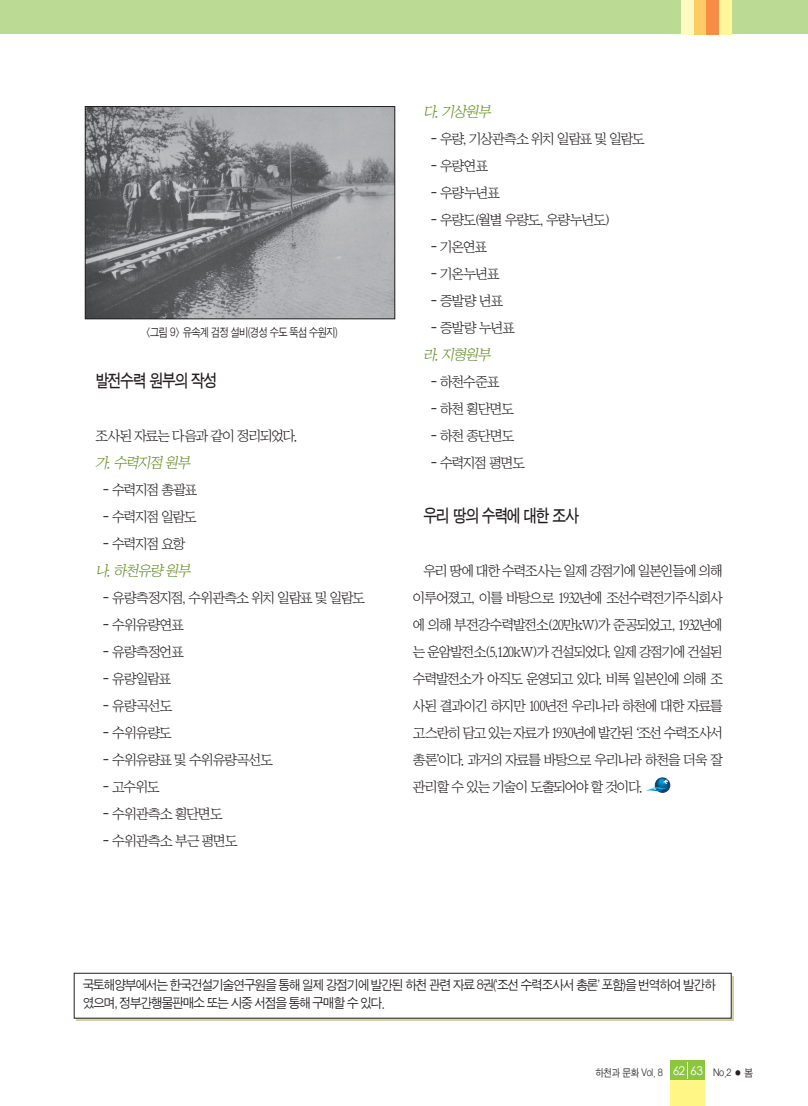
<style>
.page{position:relative;width:808px;height:1106px;background:#fff}
.page>*{position:absolute;margin:0;border:0;box-sizing:border-box;transform-origin:0 0}
.t1{font:18px "Sand Tg";letter-spacing:-.08em;color:#231f20;scale:.85 1}
.t2{font:italic 15px "San Ns M";color:#688e2a;scale:.95 1}
.t3{font:14.25px/27px "San Ns M";letter-spacing:-.065em;color:#231f20;text-align:justify;scale:.95 1}
.t4{font:14.25px "San Ns M";letter-spacing:-.085em;color:#231f20;scale:.95 1}
.t5{font:13.5px/18px "Sand Jg";letter-spacing:-.075em;color:#231f20;scale:.95 1}
.t6{font:12px "Sand Jg";letter-spacing:-.05em;color:#231f20;scale:.85 1}
.t7{font:12px "Century Gothic";color:#fff}
.t8{font:10.5px "Sand Jg";letter-spacing:-.025em;color:#231f20;scale:.9 1}
</style>
<div class="page">
<div style="left:0;top:0;width:808px;height:34px;background:#bbda93"></div>
<div style="left:719px;top:0;width:12px;height:34px;background:#fff79a"></div>
<div style="left:706px;top:0;width:13px;height:34px;background:#f68c45"></div>
<div style="left:693px;top:0;width:13px;height:34px;background:#fecb64"></div>
<div style="left:681px;top:0;width:13px;height:34px;background:#fffac1"></div>
<div style="left:671px;top:1060px;width:34px;height:46px;background:#fff685"></div>
<div style="left:671px;top:1060px;width:34px;height:20px;background:#8bc63e"></div>
<img style="left:87px;top:108px;width:306px;height:209px">
<div style="left:85px;top:106px;width:310px;height:213px;border:1px solid #231f20"></div>
<div style="left:77px;top:976px;width:657px;height:44px;background:linear-gradient(to right,#5c584c,#5c584c)"></div>
<div style="left:74px;top:973px;width:657px;height:45px;background:#fff"></div>
<div style="left:74px;top:973px;width:657px;height:45px;border:1px solid #231f20"></div>
<svg style="left:655px;top:777px;width:15px;height:16px"></svg>
<div style="left:656px;top:778px;width:13px;height:12px;background:#134172;border-radius:50%"></div>
<svg style="left:645px;top:779px;width:23px;height:13px"></svg>
<p class="t6" style="left:145px;top:327px;width:228px">&lt;그림 9&gt; 유속계 검정 설비(경성 수도 뚝섬 수원지)</p>
<p class="t1" style="left:96px;top:372px;width:145px">발전수력 원부의 작성</p>
<p class="t3" style="left:96px;top:422px;width:215px">조사된 자료는 다음과 같이 정리되었다.</p>
<p class="t2" style="left:96px;top:455px;width:104px">가.수력지점 원부</p>
<p class="t3" style="left:102px;top:476px;width:102px">- 수력지점 총괄표</p>
<p class="t3" style="left:102px;top:503px;width:101px">- 수력지점 일람도</p>
<p class="t3" style="left:102px;top:530px;width:89px">- 수력지점 요항</p>
<p class="t2" style="left:96px;top:563px;width:105px">나.하천유량 원부</p>
<p class="t3" style="left:102px;top:584px;width:279px">- 유량측정지점, 수위관측소 위치 일람표 및 일람도</p>
<p class="t3" style="left:102px;top:611px;width:88px">- 수위유량연표</p>
<p class="t3" style="left:102px;top:638px;width:88px">- 유량측정언표</p>
<p class="t3" style="left:102px;top:665px;width:75px">- 유량일람표</p>
<p class="t3" style="left:102px;top:692px;width:76px">- 유량곡선도</p>
<p class="t3" style="left:102px;top:719px;width:75px">- 수위유량도</p>
<p class="t3" style="left:102px;top:746px;width:182px">- 수위유량표 및 수위유량곡선도</p>
<p class="t3" style="left:102px;top:773px;width:62px">- 고수위도</p>
<p class="t3" style="left:102px;top:800px;width:129px">- 수위관측소 횡단면도</p>
<p class="t3" style="left:102px;top:827px;width:144px">- 수위관측소 부근 평면도</p>
<p class="t2" style="left:423px;top:104px;width:76px">다.기상원부</p>
<p class="t4" style="left:430px;top:132px;width:228px">- 우량, 기상관측소 위치 일람표 및 일람도</p>
<p class="t3" style="left:430px;top:152px;width:63px">- 우량연표</p>
<p class="t3" style="left:430px;top:179px;width:75px">- 우량누년표</p>
<p class="t3" style="left:430px;top:206px;width:192px">- 우량도(월별 우량도, 우량누년도)</p>
<p class="t3" style="left:430px;top:233px;width:62px">- 기온연표</p>
<p class="t3" style="left:430px;top:260px;width:75px">- 기온누년표</p>
<p class="t3" style="left:430px;top:287px;width:79px">- 증발량 년표</p>
<p class="t3" style="left:430px;top:314px;width:91px">- 증발량 누년표</p>
<p class="t2" style="left:423px;top:347px;width:75px">라.지형원부</p>
<p class="t3" style="left:430px;top:368px;width:75px">- 하천수준표</p>
<p class="t3" style="left:430px;top:395px;width:90px">- 하천 횡단면도</p>
<p class="t3" style="left:430px;top:422px;width:90px">- 하천 종단면도</p>
<p class="t3" style="left:430px;top:449px;width:102px">- 수력지점 평면도</p>
<p class="t1" style="left:423px;top:507px;width:185px">우리 땅의 수력에 대한 조사</p>
<p class="t3" style="left:413px;top:557px;width:328px;text-indent:11px">우리 땅에 대한 수력조사는 일제 강점기에 일본인들에 의해 이루어졌고, 이를 바탕으로 1932년에 조선수력전기주식회사 에 의해 부전강수력발전소(20만kW)가 준공되었고, 1932년에 는 운암발전소(5,120kW)가 건설되었다. 일제 강점기에 건설된 수력발전소가 아직도 운영되고 있다. 비록 일본인에 의해 조 사된 결과이긴 하지만 100년전 우리나라 하천에 대한 자료를 고스란히 담고 있는 자료가 1930년에 발간된 ‘조선 수력조사서 총론’이다. 과거의 자료를 바탕으로 우리나라 하천을 더욱 잘 관리할 수 있는 기술이 도출되어야 할 것이다.</p>
<p class="t5" style="left:83px;top:976px;width:668px">국토해양부에서는 한국건설기술연구원을 통해 일제 강점기에 발간된 하천 관련 자료 8권(‘조선 수력조사서 총론’ 포함)을 번역하여 발간하 였으며, 정부간행물판매소 또는 시중 서점을 통해 구매할 수 있다.</p>
<p class="t7" style="left:673px;top:1062px;width:32px">62 63</p>
<p class="t8" style="left:595px;top:1067px;width:76px">하천과 문화 Vol. 8</p>
<p class="t8" style="left:713px;top:1067px;width:46px">No.2 ● 봄</p>
</div>
